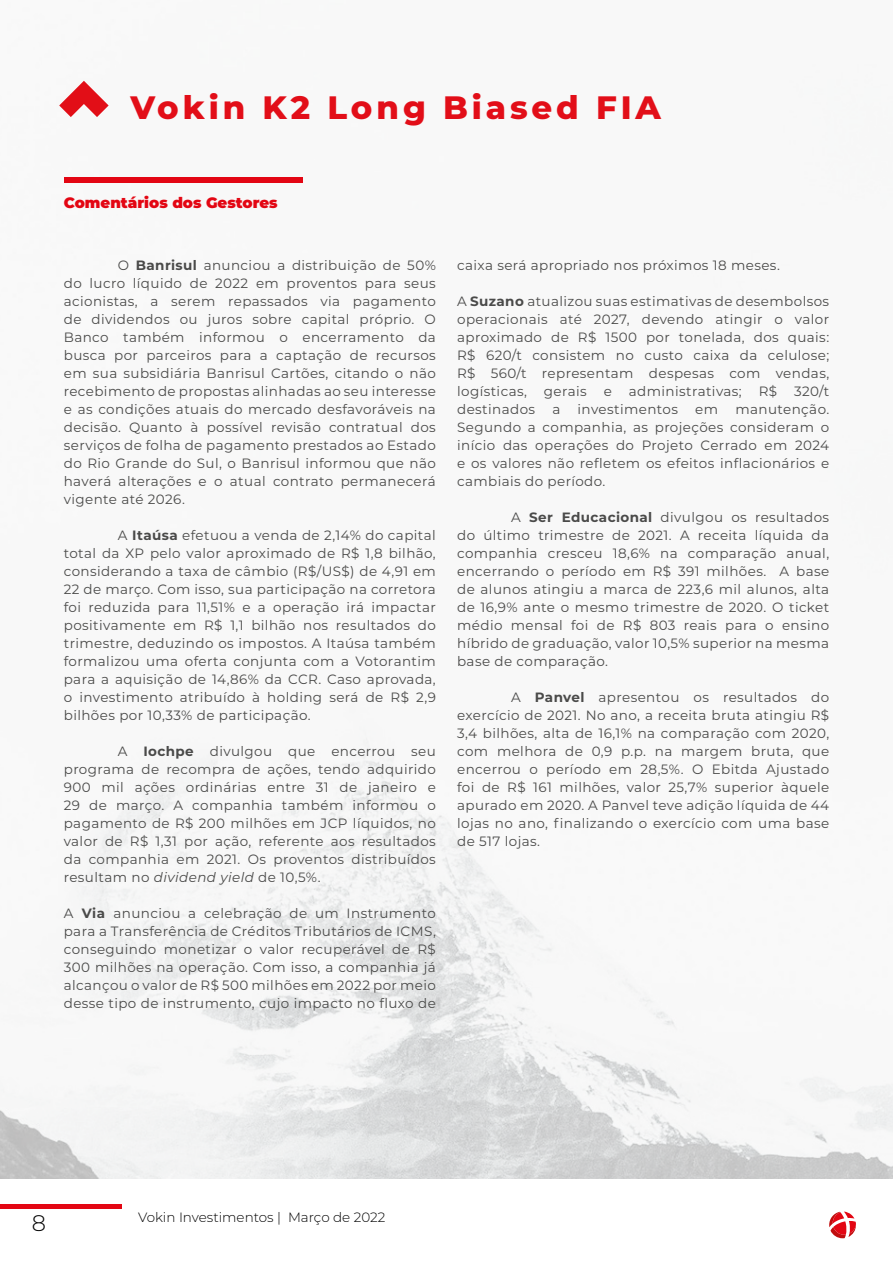
<style>
.page{position:relative;width:893px;height:1263px;background:#fff}
.page>*{position:absolute;margin:0;border:0;box-sizing:border-box;transform-origin:0 0}
.t1{font:800 32.4px "Montserrat";letter-spacing:.12em;color:#e20e18}
.t2{font:300 22.5px "Montserrat";color:#000}
.t3{font:900 15px "Montserrat";color:#e30613}
.t4{font:13.5px/18px "Montserrat";letter-spacing:.03em;color:#4a4a49;text-align:justify}
.t5{font:300 13.5px "Montserrat";color:#000}
.s1{font-weight:700}
.s2{font-style:italic}
</style>
<div class="page">
<div style="left:0;top:1204px;width:121px;height:5px;background:#e30613"></div>
<svg style="left:829px;top:1211px;width:27px;height:27px"></svg>
<img style="left:0;top:80px;width:893px;height:1099px">
<svg style="left:59px;top:81px;width:50px;height:36px"></svg>
<div style="left:65px;top:177px;width:238px;height:6px;background:#e30613"></div>
<h1 class="t1" style="left:130px;top:84px;width:532px">Vokin K2 Long Biased FIA</h1>
<p class="t3" style="left:64px;top:191px;width:215px">Comentários dos Gestores</p>
<p class="t4" style="left:64px;top:256px;width:374px;text-indent:54px">O <span class="s1">Banrisul</span> anunciou a distribuição de 50% do lucro líquido de 2022 em proventos para seus acionistas, a serem repassados via pagamento de dividendos ou juros sobre capital próprio. O Banco também informou o encerramento da busca por parceiros para a captação de recursos em sua subsidiária Banrisul Cartões, citando o não recebimento de propostas alinhadas ao seu interesse e as condições atuais do mercado desfavoráveis na decisão. Quanto à possível revisão contratual dos serviços de folha de pagamento prestados ao Estado do Rio Grande do Sul, o Banrisul informou que não haverá alterações e o atual contrato permanecerá vigente até 2026.</p>
<p class="t4" style="left:64px;top:526px;width:374px;text-indent:54px">A <span class="s1">Itaúsa</span> efetuou a venda de 2,14% do capital total da XP pelo valor aproximado de R$ 1,8 bilhão, considerando a taxa de câmbio (R$/US$) de 4,91 em 22 de março. Com isso, sua participação na corretora foi reduzida para 11,51% e a operação irá impactar positivamente em R$ 1,1 bilhão nos resultados do trimestre, deduzindo os impostos. A Itaúsa também formalizou uma oferta conjunta com a Votorantim para a aquisição de 14,86% da CCR. Caso aprovada, o investimento atribuído à holding será de R$ 2,9 bilhões por 10,33% de participação.</p>
<p class="t4" style="left:64px;top:742px;width:374px;text-indent:54px">A <span class="s1">Iochpe</span> divulgou que encerrou seu programa de recompra de ações, tendo adquirido 900 mil ações ordinárias entre 31 de janeiro e 29 de março. A companhia também informou o pagamento de R$ 200 milhões em JCP líquidos, no valor de R$ 1,31 por ação, referente aos resultados da companhia em 2021. Os proventos distribuídos resultam no <span class="s2">dividend yield</span> de 10,5%.</p>
<p class="t4" style="left:64px;top:904px;width:374px">A <span class="s1">Via</span> anunciou a celebração de um Instrumento para a Transferência de Créditos Tributários de ICMS, conseguindo monetizar o valor recuperável de R$ 300 milhões na operação. Com isso, a companhia já alcançou o valor de R$ 500 milhões em 2022 por meio desse tipo de instrumento, cujo impacto no fluxo de</p>
<p class="t4" style="left:457px;top:256px;width:324px">caixa será apropriado nos próximos 18 meses.</p>
<p class="t4" style="left:457px;top:292px;width:374px">A <span class="s1">Suzano</span> atualizou suas estimativas de desembolsos operacionais até 2027, devendo atingir o valor aproximado de R$ 1500 por tonelada, dos quais:<br>R$ 620/t consistem no custo caixa da celulose; R$ 560/t representam despesas com vendas, logísticas,</p>
<p class="t4" style="left:544px;top:382px;width:44px">gerais</p>
<p class="t4" style="left:604px;top:382px;width:10px">e</p>
<p class="t4" style="left:629px;top:382px;width:114px">administrativas;</p>
<p class="t4" style="left:759px;top:382px;width:20px">R$</p>
<p class="t4" style="left:794px;top:382px;width:37px">320/t</p>
<p class="t4" style="left:457px;top:400px;width:80px">destinados</p>
<p class="t4" style="left:552px;top:400px;width:9px">a</p>
<p class="t4" style="left:578px;top:400px;width:102px">investimentos</p>
<p class="t4" style="left:695px;top:400px;width:24px">em</p>
<p class="t4" style="left:457px;top:400px;width:374px;text-indent:278px">manutenção.<br>Segundo a companhia, as projeções consideram o início das operações do Projeto Cerrado em 2024 e os valores não refletem os efeitos inflacionários e cambiais do período.</p>
<p class="t4" style="left:457px;top:508px;width:374px;text-indent:54px">A <span class="s1">Ser Educacional</span> divulgou os resultados do último trimestre de 2021. A receita líquida da companhia cresceu 18,6% na comparação anual, encerrando o período em R$ 391 milhões. A base de alunos atingiu a marca de 223,6 mil alunos, alta de 16,9% ante o mesmo trimestre de 2020. O ticket médio mensal foi de R$ 803 reais para o ensino híbrido de graduação, valor 10,5% superior na mesma base de comparação.</p>
<p class="t4" style="left:457px;top:688px;width:374px;text-indent:54px">A <span class="s1">Panvel</span> apresentou os resultados do exercício de 2021. No ano, a receita bruta atingiu R$ 3,4 bilhões, alta de 16,1% na comparação com 2020, com melhora de 0,9 p.p. na margem bruta, que encerrou o período em 28,5%. O Ebitda Ajustado foi de R$ 161 milhões, valor 25,7% superior àquele apurado em 2020. A Panvel teve adição líquida de 44 lojas no ano, finalizando o exercício com uma base de 517 lojas.</p>
<h2 class="t2" style="left:32px;top:1207px;width:16px">8</h2>
<p class="t5" style="left:138px;top:1208px;width:249px">Vokin Investimentos | Março de 2022</p>
</div>
